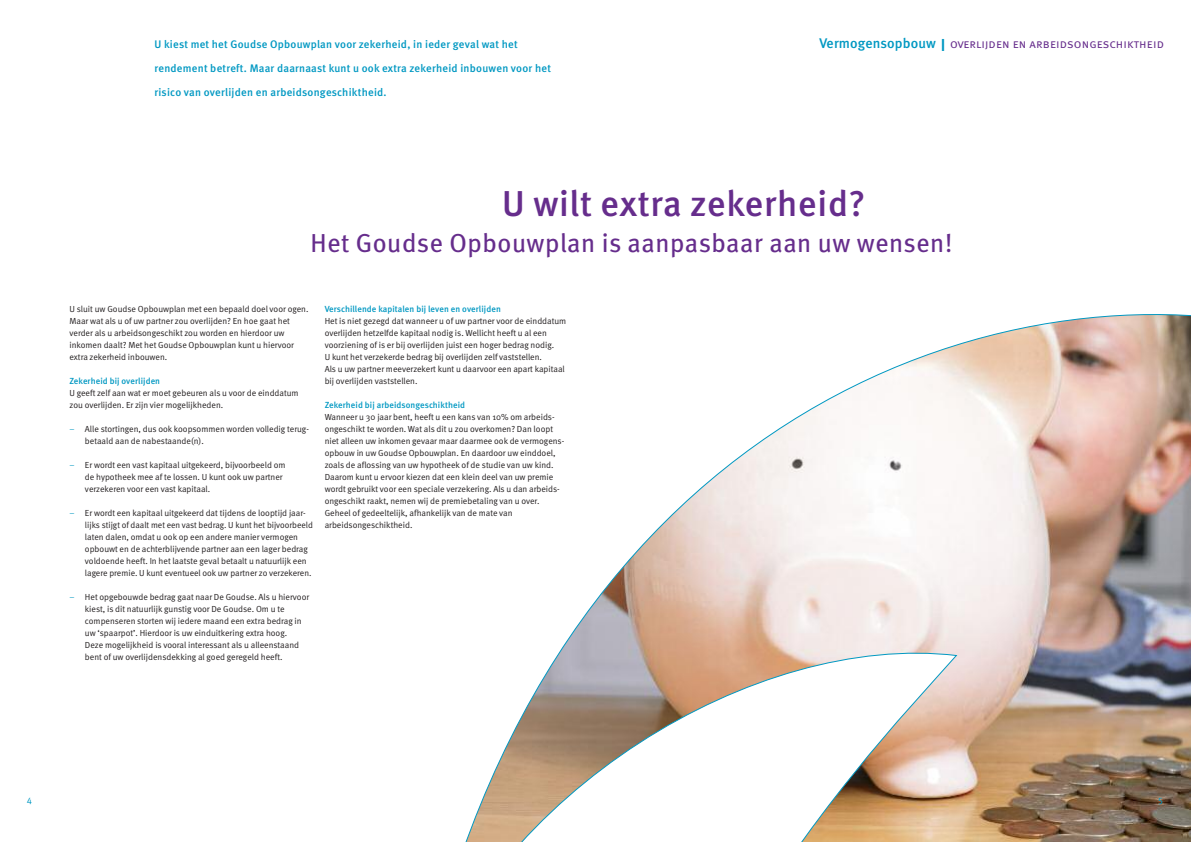
<style>
.page{position:relative;width:1191px;height:842px;background:#fff}
.page>*{position:absolute;margin:0;border:0;box-sizing:border-box;transform-origin:0 0}
.t1{font:500 36px "Meta";letter-spacing:.02em;color:#662d8c}
.t2{font:26px "Meta";letter-spacing:.02em;color:#662d8c}
.t3{font:12.5px "Meta Normal Caps";letter-spacing:.01em;color:#662d8c}
.t4{font:11px/24px "Meta Medium LF";letter-spacing:.02em;color:#0098c2}
.t5{font:9.5px "Meta Normal LF";color:#0098c2}
.t6{font:8.8px/12px "Meta Normal";color:#231f20}
.t7{font:500 8.8px "Meta";letter-spacing:.01em;color:#0098c2}
.s1{font-family:"Meta Medium LF";font-size:14px;color:#0098c2}
.s2{color:#0098c2}
</style>
<div class="page">
<img style="left:465px;top:314px;width:726px;height:528px">
<p class="t4" style="left:154px;top:33px;width:398px">U kiest met het Goudse Opbouwplan voor zekerheid, in ieder geval wat het rendement betreft. Maar daarnaast kunt u ook extra zekerheid inbouwen voor het risico van overlijden en arbeidsongeschiktheid.</p>
<h3 class="t3" style="left:819px;top:39px;width:346px"><span class="s1">Vermogensopbouw</span> <sub>Â</sub> overlijden en arbeidsongeschiktheid</h3>
<h1 class="t1" style="left:502px;top:191px;width:365px">U wilt extra zekerheid?</h1>
<h2 class="t2" style="left:310px;top:234px;width:643px">Het Goudse Opbouwplan is aanpasbaar aan uw wensen!</h2>
<p class="t6" style="left:69px;top:304px;width:240px">U sluit uw Goudse Opbouwplan met een bepaald doel voor ogen.<br>Maar wat als u of uw partner zou overlijden? En hoe gaat het verder als u arbeidsongeschikt zou worden en hierdoor uw inkomen daalt? Met het Goudse Opbouwplan kunt u hiervoor extra zekerheid inbouwen.</p>
<p class="t7" style="left:69px;top:378px;width:92px">Zekerheid bij overlijden</p>
<p class="t6" style="left:69px;top:388px;width:231px">U geeft zelf aan wat er moet gebeuren als u voor de einddatum zou overlijden. Er zijn vier mogelijkheden.</p>
<p class="t6" style="left:85px;top:424px;width:225px;text-indent:-16px"><span class="s2">–</span> Alle stortingen, dus ook koopsommen worden volledig terug&shy;betaald aan de nabestaande(n).</p>
<p class="t6" style="left:85px;top:460px;width:202px;text-indent:-15px"><span class="s2">–</span> Er wordt een vast kapitaal uitgekeerd, bijvoorbeeld om de hypotheek mee af te lossen. U kunt ook uw partner verzekeren voor een vast kapitaal.</p>
<p class="t6" style="left:85px;top:508px;width:229px;text-indent:-16px"><span class="s2">–</span> Er wordt een kapitaal uitgekeerd dat tijdens de looptijd jaar&shy;lijks stijgt of daalt met een vast bedrag. U kunt het bijvoorbeeld laten dalen, omdat u ook op een andere manier vermogen opbouwt en de achterblijvende partner aan een lager bedrag voldoende heeft. In het laatste geval betaalt u natuurlijk een lagere premie. U kunt eventueel ook uw partner zo verzekeren.</p>
<p class="t6" style="left:85px;top:592px;width:226px;text-indent:-15px"><span class="s2">–</span> Het opgebouwde bedrag gaat naar De Goudse. Als u hiervoor kiest, is dit natuurlijk gunstig voor De Goudse. Om u te compenseren storten wij iedere maand een extra bedrag in uw ‘spaarpot’. Hierdoor is uw einduitkering extra hoog.<br>Deze mogelijkheid is vooral interessant als u alleenstaand bent of uw overlijdensdekking al goed geregeld heeft.</p>
<p class="t7" style="left:325px;top:306px;width:178px">Verschillende kapitalen bij leven en overlijden</p>
<p class="t6" style="left:325px;top:316px;width:243px">Het is niet gezegd dat wanneer u of uw partner voor de einddatum overlijden hetzelfde kapitaal nodig is. Wellicht heeft u al een voorziening of is er bij overlijden juist een hoger bedrag nodig.<br>U kunt het verzekerde bedrag bij overlijden zelf vaststellen.<br>Als u uw partner meeverzekert kunt u daarvoor een apart kapitaal bij overlijden vaststellen.</p>
<p class="t7" style="left:325px;top:402px;width:142px">Zekerheid bij arbeidsongeschiktheid</p>
<p class="t6" style="left:325px;top:412px;width:241px">Wanneer u 30 jaar bent, heeft u een kans van 10% om arbeids&shy;ongeschikt te worden. Wat als dit u zou overkomen? Dan loopt niet alleen uw inkomen gevaar maar daarmee ook de vermogens&shy;opbouw in uw Goudse Opbouwplan. En daardoor uw einddoel, zoals de aflossing van uw hypotheek of de studie van uw kind.<br>Daarom kunt u ervoor kiezen dat een klein deel van uw premie wordt gebruikt voor een speciale verzekering. Als u dan arbeids&shy;ongeschikt raakt, nemen wij de premiebetaling van u over.<br>Geheel of gedeeltelijk, afhankelijk van de mate van arbeidsongeschiktheid.</p>
<p class="t5" style="left:27px;top:797px;width:7px">4</p>
<p class="t5" style="left:1157px;top:797px;width:7px">5</p>
</div>
